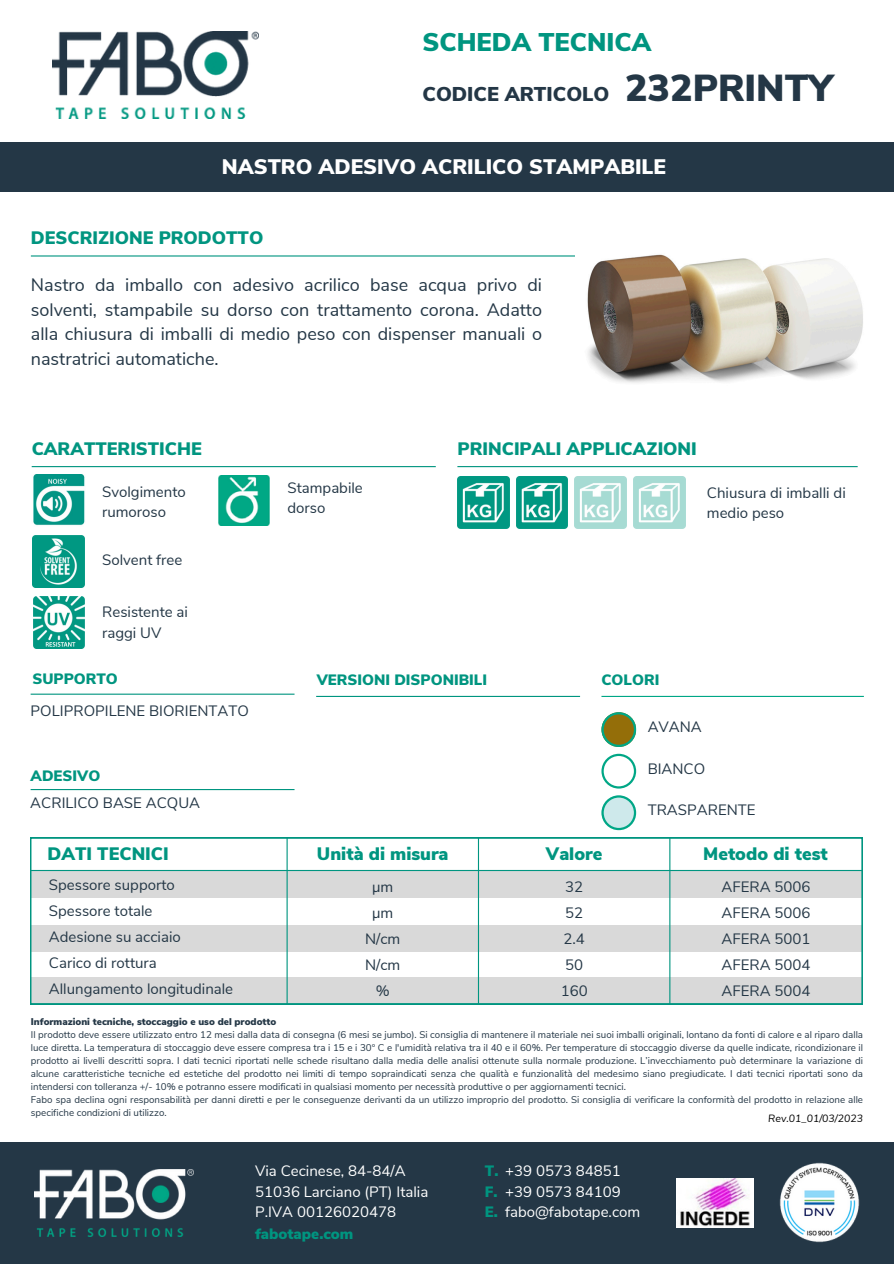
<style>
.page{position:relative;width:894px;height:1264px;background:#fff}
.page>*{position:absolute;margin:0;border:0;box-sizing:border-box;transform-origin:0 0}
.t1{font:900 37.5px "Nunito Sans";color:#243746}
.t2{font:900 25.5px "Nunito Sans";color:#009580}
.t3{font:900 21px "Nunito Sans";color:#fff}
.t4{font:900 19.95px "Nunito Sans";color:#243746}
.t5{font:18px/24.8px "Nunito Sans";color:#243746;text-align:justify}
.t6{font:900 18px "Nunito Sans";color:#009580}
.t7{font:15px/20.2px "Nunito Sans";color:#243746}
.t8{font:15px "Nunito Sans";color:#fff}
.t9{font:900 15px "Nunito Sans";color:#009580}
.t10{font:italic 10.5px "Nunito Sans";color:#000}
.t11{font:9.75px/13px "Nunito Sans";color:#243746;text-align:justify}
.t12{font:900 9.75px "Nunito Sans";color:#243746}
.s1{font-weight:900;color:#009580}
</style>
<div class="page">
<div style="left:0;top:142px;width:893px;height:50px;background:#243746"></div>
<hr style="left:31px;top:255px;width:549px;height:1px;background:#009580">
<img style="left:53px;top:31px;width:206px;height:87px">
<img style="left:457px;top:476px;width:52px;height:52px">
<img style="left:516px;top:476px;width:51px;height:52px">
<img style="left:574px;top:476px;width:52px;height:52px">
<img style="left:633px;top:476px;width:52px;height:52px">
<img style="left:32px;top:535px;width:52px;height:52px">
<hr style="left:32px;top:466px;width:403px;height:1px;background:#009580">
<hr style="left:457px;top:466px;width:400px;height:1px;background:#009580">
<svg style="left:30px;top:837px;width:832px;height:167px"></svg>
<hr style="left:31px;top:870px;width:831px;height:1px;background:#009580">
<hr style="left:286px;top:837px;width:1px;height:167px;background:#009580">
<hr style="left:478px;top:837px;width:1px;height:167px;background:#009580">
<hr style="left:669px;top:837px;width:1px;height:167px;background:#009580">
<hr style="left:31px;top:693px;width:263px;height:1px;background:#009580">
<hr style="left:31px;top:789px;width:263px;height:1px;background:#009580">
<hr style="left:316px;top:696px;width:264px;height:1px;background:#009580">
<div style="left:574px;top:215px;width:52px;height:236px;background:#fff"></div>
<svg style="left:601px;top:712px;width:35px;height:35px"></svg>
<svg style="left:601px;top:753px;width:35px;height:35px"></svg>
<svg style="left:601px;top:795px;width:35px;height:35px"></svg>
<hr style="left:601px;top:696px;width:262px;height:1px;background:#00a786">
<img style="left:33px;top:597px;width:52px;height:51px">
<img style="left:218px;top:475px;width:52px;height:51px">
<img style="left:33px;top:474px;width:52px;height:52px">
<img style="left:587px;top:254px;width:276px;height:129px">
<div style="left:0;top:1142px;width:893px;height:121px;background:#243746"></div>
<img style="left:34px;top:1169px;width:159px;height:66px">
<img style="left:779px;top:1162px;width:79px;height:80px">
<img style="left:676px;top:1178px;width:76px;height:48px">
<p class="t2" style="left:422px;top:25px;width:230px">SCHEDA TECNICA</p>
<p class="t4" style="left:422px;top:81px;width:188px">CODICE ARTICOLO</p>
<p class="t1" style="left:625px;top:63px;width:209px">232PRINTY</p>
<p class="t3" style="left:222px;top:152px;width:445px">NASTRO ADESIVO ACRILICO STAMPABILE</p>
<h2 class="t6" style="left:31px;top:225px;width:234px">DESCRIZIONE PRODOTTO</h2>
<h1 class="t5" style="left:31px;top:272px;width:512px">Nastro da imballo con adesivo acrilico base acqua privo di solventi, stampabile su dorso con trattamento corona. Adatto alla chiusura di imballi di medio peso con dispenser manuali o nastratrici automatiche.</h1>
<p class="t6" style="left:32px;top:436px;width:172px">CARATTERISTICHE</p>
<p class="t7" style="left:102px;top:482px;width:85px">Svolgimento</p>
<p class="t7" style="left:102px;top:502px;width:65px">rumoroso</p>
<p class="t7" style="left:102px;top:550px;width:82px">Solvent free</p>
<h5 class="t7" style="left:102px;top:602px;width:87px">Resistente ai raggi UV</h5>
<p class="t9" style="left:32px;top:668px;width:87px">SUPPORTO</p>
<p class="t7" style="left:31px;top:700px;width:220px">POLIPROPILENE BIORIENTATO</p>
<p class="t9" style="left:31px;top:765px;width:71px">ADESIVO</p>
<p class="t7" style="left:30px;top:792px;width:171px">ACRILICO BASE ACQUA</p>
<h6 class="t6" style="left:47px;top:841px;width:123px">DATI TECNICI</h6>
<h3 class="t7" style="left:49px;top:875px;width:127px">Spessore supporto</h3>
<h3 class="t7" style="left:49px;top:901px;width:105px">Spessore totale</h3>
<p class="t7" style="left:49px;top:927px;width:133px">Adesione su acciaio</p>
<h4 class="t7" style="left:49px;top:953px;width:109px">Carico di rottura</h4>
<p class="t7" style="left:49px;top:978px;width:186px">Allungamento longitudinale</p>
<h5 class="t7" style="left:287px;top:477px;width:77px">Stampabile</h5>
<h5 class="t7" style="left:287px;top:498px;width:39px">dorso</h5>
<p class="t6" style="left:457px;top:436px;width:241px">PRINCIPALI APPLICAZIONI</p>
<p class="t7" style="left:706px;top:483px;width:140px">Chiusura di imballi di medio peso</p>
<h4 class="t9" style="left:316px;top:670px;width:172px">VERSIONI DISPONIBILI</h4>
<p class="t9" style="left:601px;top:670px;width:59px">COLORI</p>
<p class="t7" style="left:647px;top:717px;width:56px">AVANA</p>
<p class="t7" style="left:647px;top:758px;width:59px">BIANCO</p>
<p class="t7" style="left:647px;top:800px;width:109px">TRASPARENTE</p>
<p class="t6" style="left:317px;top:841px;width:133px">Unità di misura</p>
<p class="t6" style="left:546px;top:841px;width:58px">Valore</p>
<p class="t6" style="left:703px;top:841px;width:126px">Metodo di test</p>
<h4 class="t7" style="left:372px;top:877px;width:23px">μm</h4>
<h4 class="t7" style="left:372px;top:902px;width:23px">μm</h4>
<p class="t7" style="left:365px;top:928px;width:37px">N/cm</p>
<p class="t7" style="left:365px;top:954px;width:37px">N/cm</p>
<p class="t7" style="left:376px;top:980px;width:15px">%</p>
<p class="t7" style="left:565px;top:877px;width:19px">32</p>
<p class="t7" style="left:565px;top:902px;width:19px">52</p>
<p class="t7" style="left:563px;top:928px;width:23px">2.4</p>
<p class="t7" style="left:565px;top:954px;width:19px">50</p>
<p class="t7" style="left:560px;top:980px;width:28px">160</p>
<p class="t7" style="left:721px;top:877px;width:91px">AFERA 5006</p>
<p class="t7" style="left:721px;top:902px;width:91px">AFERA 5006</p>
<p class="t7" style="left:721px;top:928px;width:91px">AFERA 5001</p>
<p class="t7" style="left:721px;top:954px;width:91px">AFERA 5004</p>
<p class="t7" style="left:721px;top:980px;width:91px">AFERA 5004</p>
<p class="t12" style="left:31px;top:1014px;width:247px">Informazioni tecniche, stoccaggio e uso del prodotto</p>
<p class="t11" style="left:31px;top:1028px;width:833px">Il prodotto deve essere utilizzato entro 12 mesi dalla data di consegna (6 mesi se jumbo). Si consiglia di mantenere il materiale nei suoi imballi originali, lontano da fonti di calore e al riparo dalla luce diretta. La temperatura di stoccaggio deve essere compresa tra i 15 e i 30° C e l'umidità relativa tra il 40 e il 60%. Per temperature di stoccaggio diverse da quelle indicate, ricondizionare il prodotto ai livelli descritti sopra. I dati tecnici riportati nelle schede risultano dalla media delle analisi ottenute sulla normale produzione. L’invecchiamento può determinare la variazione di alcune caratteristiche tecniche ed estetiche del prodotto nei limiti di tempo sopraindicati senza che qualità e funzionalità del medesimo siano pregiudicate. I dati tecnici riportati sono da intendersi con tolleranza +/- 10% e potranno essere modificati in qualsiasi momento per necessità produttive o per aggiornamenti tecnici.</p>
<p class="t11" style="left:31px;top:1093px;width:833px">Fabo spa declina ogni responsabilità per danni diretti e per le conseguenze derivanti da un utilizzo improprio del prodotto. Si consiglia di verificare la conformità del prodotto in relazione alle specifiche condizioni di utilizzo.</p>
<p class="t10" style="left:768px;top:1111px;width:96px">Rev.01_01/03/2023</p>
<p class="t8" style="left:255px;top:1161px;width:152px">Via Cecinese, 84-84/A</p>
<p class="t8" style="left:255px;top:1181px;width:175px">51036 Larciano (PT) Italia</p>
<p class="t8" style="left:255px;top:1201px;width:143px">P.IVA 00126020478</p>
<p class="t9" style="left:255px;top:1223px;width:100px">fabotape.com</p>
<p class="t8" style="left:263px;top:1167px;width:152px">Via Cecinese, 84-84/A</p>
<p class="t8" style="left:263px;top:1187px;width:175px">51036 Larciano (PT) Italia</p>
<p class="t8" style="left:263px;top:1207px;width:143px">P.IVA 00126020478</p>
<p class="t9" style="left:263px;top:1231px;width:100px">fabotape.com</p>
<p class="t8" style="left:484px;top:1161px;width:137px"><span class="s1">T.</span> +39 0573 84851</p>
<p class="t8" style="left:505px;top:1181px;width:117px">+39 0573 84109</p>
<p class="t8" style="left:505px;top:1201px;width:137px">fabo@fabotape.com</p>
<p class="t8" style="left:516px;top:1167px;width:117px">+39 0573 84851</p>
<p class="t8" style="left:516px;top:1187px;width:117px">+39 0573 84109</p>
<p class="t8" style="left:516px;top:1207px;width:137px">fabo@fabotape.com</p>
<p class="t9" style="left:493px;top:1167px;width:15px">T.</p>
<p class="t9" style="left:493px;top:1187px;width:14px">F.</p>
<p class="t9" style="left:493px;top:1207px;width:15px">E.</p>
<p class="t9" style="left:484px;top:1181px;width:14px">F.</p>
<p class="t9" style="left:484px;top:1201px;width:15px">E.</p>
</div>
